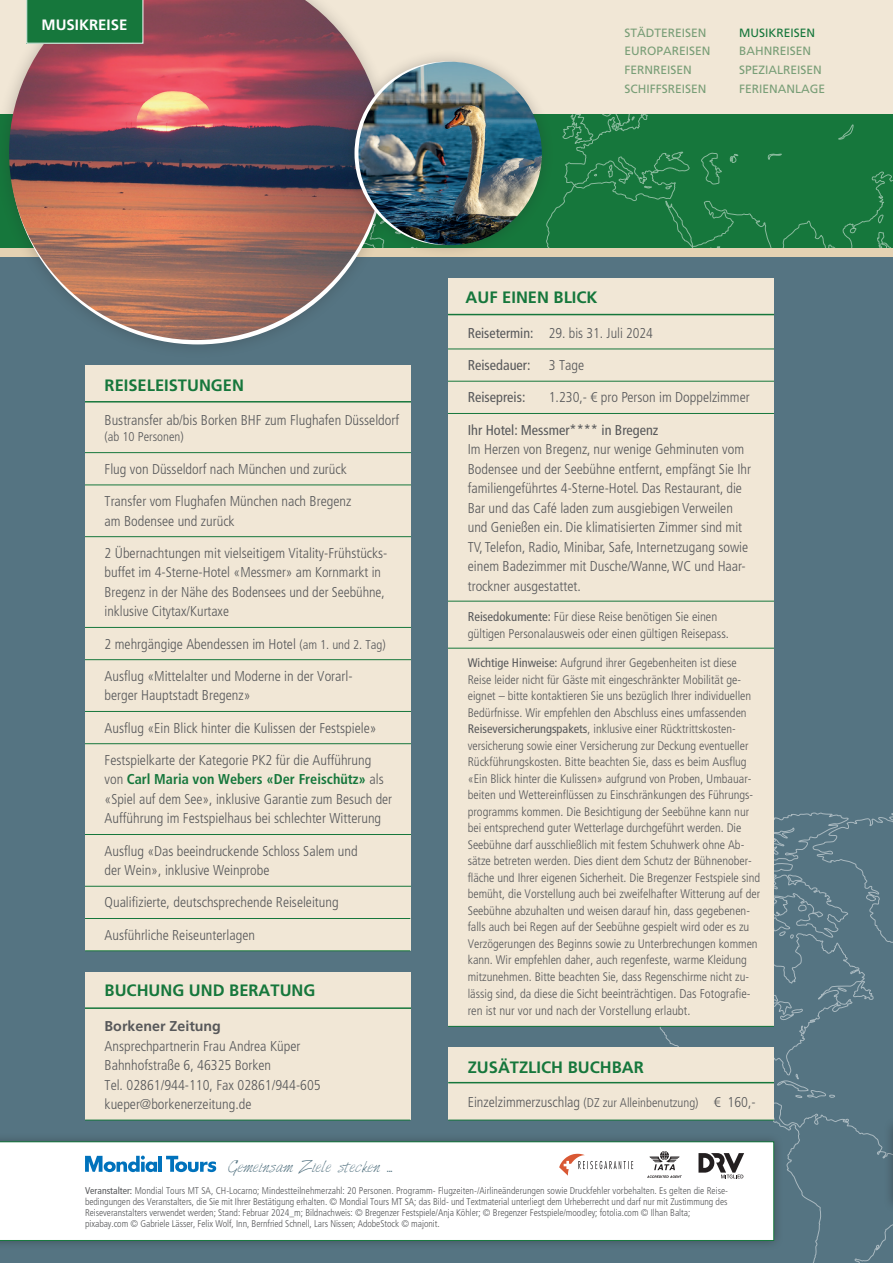
<style>
.page{position:relative;width:893px;height:1263px;background:#fff}
.page>*{position:absolute;margin:0;border:0;box-sizing:border-box;transform-origin:0 0}
.Zwischenheadline{font:700 16.5px "Frutiger";color:#16773c}
.t1{font:700 15px "Frutiger";color:#fff}
.Aufzählung{font:300 condensed 14.25px/19.5px "Frutiger";color:#57585a}
.Aufzählung-2{font:300 condensed 14.25px/19.5px "Frutiger LT Pro";color:#57585a}
.Copytext{font:300 condensed 14.25px/19.5px "Frutiger";color:#57585a}
.Aufzählung-3{font:condensed 14.25px "Frutiger";color:#57585a}
.Copytext-2{font:700 14.25px "Frutiger";color:#57585a}
.t2{font:13.5px "Harabara Hand";color:#557482}
.Aufzählung-4{font:300 condensed 12.75px/17.2px "Frutiger";color:#57585a}
.Aufzählung-5{font:300 condensed 12.3px/16.5px "Frutiger";color:#57585a}
.t3{font:12px "Frutiger";color:#799e77}
.t4{font:12px "Frutiger";color:#16773c}
.t5{font:300 condensed 9.75px/11.2px "Frutiger";letter-spacing:-.005em;color:#57585a}
.s1{font-size:12.75px}
.s2{font-weight:700;color:#16773c}
.s3{font-weight:400}
.s4{font-family:"Frutiger"}
.s5{font-size:12.3px}
.s6{font-family:"Frutiger LT Pro"}
</style>
<div class="page">
<svg style="left:555px;top:114px;width:338px;height:135px;background:#1c7a41"></svg>
<div style="left:0;top:0;width:893px;height:114px;background:#f1e7d6"></div>
<div style="left:0;top:253px;width:893px;height:1010px;background:#557482"></div>
<svg style="left:526px;top:812px;width:367px;height:451px"></svg>
<div style="left:0;top:249px;width:893px;height:8px;background:#e4d2b3"></div>
<div style="left:448px;top:1048px;width:326px;height:72px;background:#f1e7d6"></div>
<hr style="left:448px;top:1082px;width:326px;height:1px;background:#16773c">
<hr style="left:448px;top:1120px;width:326px;height:1px;background:#16773c">
<div style="left:0;top:1132px;width:783px;height:118px;background:#516e7b"></div>
<div style="left:0;top:1141px;width:774px;height:100px;background:#fff"></div>
<hr style="left:159px;top:1156px;width:3px;height:16px;background:#0072bc">
<svg style="left:85px;top:1155px;width:72px;height:17px"></svg>
<svg style="left:166px;top:1156px;width:50px;height:16px"></svg>
<svg style="left:559px;top:1154px;width:74px;height:22px;background:#ede1de"></svg>
<svg style="left:647px;top:1151px;width:35px;height:27px"></svg>
<svg style="left:698px;top:1153px;width:46px;height:25px"></svg>
<div style="left:0;top:0;width:400px;height:359px;background:#231f20;opacity:.25"></div>
<img style="left:9px;top:0;width:375px;height:340px">
<div style="left:26px;top:0;width:117px;height:44px;background:#16773c"></div>
<div style="left:341px;top:48px;width:214px;height:210px;background:#231f20;opacity:.25"></div>
<svg style="left:354px;top:62px;width:184px;height:183px"></svg>
<img style="left:358px;top:62px;width:184px;height:183px;border-radius:92px">
<div style="left:85px;top:366px;width:325px;height:585px;background:#f1e7d6"></div>
<hr style="left:85px;top:401px;width:325px;height:1px;background:#16773c">
<hr style="left:85px;top:627px;width:325px;height:1px;background:#16773c">
<hr style="left:85px;top:659px;width:325px;height:1px;background:#16773c">
<hr style="left:85px;top:711px;width:325px;height:1px;background:#16773c">
<hr style="left:85px;top:485px;width:325px;height:1px;background:#16773c">
<hr style="left:85px;top:536px;width:325px;height:1px;background:#16773c">
<hr style="left:85px;top:452px;width:325px;height:1px;background:#16773c">
<hr style="left:85px;top:743px;width:325px;height:1px;background:#16773c">
<hr style="left:85px;top:886px;width:325px;height:1px;background:#16773c">
<hr style="left:85px;top:834px;width:325px;height:1px;background:#16773c">
<hr style="left:85px;top:918px;width:325px;height:1px;background:#16773c">
<hr style="left:85px;top:950px;width:325px;height:1px;background:#16773c">
<div style="left:448px;top:278px;width:326px;height:748px;background:#f1e7d6"></div>
<hr style="left:448px;top:314px;width:326px;height:1px;background:#16773c">
<hr style="left:448px;top:349px;width:326px;height:1px;background:#16773c">
<hr style="left:448px;top:381px;width:326px;height:1px;background:#16773c">
<hr style="left:448px;top:648px;width:326px;height:1px;background:#16773c">
<hr style="left:448px;top:413px;width:326px;height:1px;background:#16773c">
<hr style="left:448px;top:601px;width:326px;height:1px;background:#16773c">
<hr style="left:448px;top:1026px;width:326px;height:1px;background:#16773c">
<div style="left:85px;top:972px;width:325px;height:148px;background:#f1e7d6"></div>
<hr style="left:85px;top:1007px;width:325px;height:2px;background:#16773c">
<hr style="left:85px;top:1120px;width:325px;height:1px;background:#16773c">
<div style="left:883px;top:1117px;width:10px;height:96px;background:#52707d"></div>
<hr style="left:892px;top:1126px;width:1px;height:77px;background:#fff">
<p class="t1" style="left:42px;top:16px;width:87px">MUSIKREISE</p>
<p class="t3" style="left:625px;top:26px;width:84px">STÄDTEREISEN</p>
<p class="t3" style="left:625px;top:44px;width:88px">EUROPAREISEN</p>
<p class="t3" style="left:625px;top:63px;width:69px">FERNREISEN</p>
<p class="t3" style="left:625px;top:82px;width:84px">SCHIFFSREISEN</p>
<p class="t4" style="left:739px;top:26px;width:78px">MUSIKREISEN</p>
<p class="t3" style="left:739px;top:44px;width:73px">BAHNREISEN</p>
<p class="t3" style="left:739px;top:63px;width:84px">SPEZIALREISEN</p>
<p class="t3" style="left:739px;top:82px;width:88px">FERIENANLAGE</p>
<p class="Zwischenheadline" style="left:105px;top:375px;width:141px">REISELEISTUNGEN</p>
<p class="Aufzählung" style="left:105px;top:410px;width:296px">Bustransfer ab/bis Borken BHF zum Flughafen Düsseldorf</p>
<p class="Aufzählung-4" style="left:105px;top:429px;width:81px">(ab 10 Personen)</p>
<p class="Aufzählung" style="left:105px;top:459px;width:244px">Flug von Düsseldorf nach München und zurück</p>
<p class="Aufzählung" style="left:105px;top:491px;width:248px">Transfer vom Flughafen München nach Bregenz am Bodensee und zurück</p>
<p class="Aufzählung" style="left:105px;top:543px;width:284px">2 Übernachtungen mit vielseitigem Vitality-Frühstücks&shy;buffet im 4-Sterne-Hotel «Messmer» am Kornmarkt in Bregenz in der Nähe des Bodensees und der Seebühne, inklusive Citytax/Kurtaxe</p>
<p class="Aufzählung" style="left:105px;top:634px;width:283px">2 mehrgängige Abendessen im Hotel <span class="s1">(am 1. und 2. Tag)</span></p>
<p class="Aufzählung" style="left:105px;top:666px;width:250px">Ausflug «Mittelalter und Moderne in der Vorarl&shy;berger Hauptstadt Bregenz»</p>
<p class="Aufzählung" style="left:105px;top:718px;width:274px">Ausflug «Ein Blick hinter die Kulissen der Festspiele»</p>
<p class="Aufzählung" style="left:105px;top:750px;width:289px">Festspielkarte der Kategorie PK2 für die Aufführung von <span class="s2">Carl Maria von Webers «Der Freischütz»</span> als «Spiel auf dem See», inklusive Garantie zum Besuch der Aufführung im Festspielhaus bei schlechter Witterung</p>
<p class="Aufzählung" style="left:105px;top:841px;width:255px">Ausflug «Das beeindruckende Schloss Salem und der Wein», inklusive Weinprobe</p>
<p class="Aufzählung" style="left:105px;top:893px;width:236px">Qualifizierte, deutschsprechende Reiseleitung</p>
<p class="Aufzählung" style="left:105px;top:925px;width:152px">Ausführliche Reiseunterlagen</p>
<p class="Zwischenheadline" style="left:105px;top:981px;width:212px">BUCHUNG UND BERATUNG</p>
<p class="Copytext-2" style="left:105px;top:1018px;width:118px">Borkener Zeitung</p>
<p class="Copytext" style="left:105px;top:1036px;width:218px">Ansprechpartnerin Frau Andrea Küper Bahnhofstraße 6, 46325 Borken<br>Tel. 02861/944-110, Fax 02861/944-605 kueper@borkenerzeitung.de</p>
<p class="t2" style="left:229px;top:1159px;width:165px">Gemeinsam Ziele stecken ...</p>
<p class="Zwischenheadline" style="left:466px;top:288px;width:134px">AUF EINEN BLICK</p>
<p class="Aufzählung" style="left:468px;top:323px;width:187px"><span class="s3">Reisetermin:</span> 29. bis 31. Juli 2024</p>
<p class="Aufzählung-3" style="left:468px;top:357px;width:64px">Reisedauer:</p>
<p class="Aufzählung" style="left:549px;top:356px;width:37px">3 Tage</p>
<p class="Aufzählung-3" style="left:468px;top:389px;width:59px">Reisepreis:</p>
<p class="Aufzählung-2" style="left:549px;top:388px;width:203px"><span class="s4">1.230,-</span> € pro Person im Doppelzimmer</p>
<p class="Aufzählung-2" style="left:468px;top:420px;width:285px"><span class="s3">Ihr Hotel: Messmer**** in Bregenz<br></span>Im Herzen von Bregenz, nur wenige Gehminuten vom Bodensee und der Seebühne entfernt, empfängt Sie Ihr familiengeführtes 4-Sterne-Hotel. Das Restaurant, die Bar und das Café laden zum ausgiebigen Verweilen und Genießen ein. Die klimatisierten Zimmer sind mit TV, Telefon, Radio, Minibar, Safe, Internetzugang sowie einem Badezimmer mit Dusche/Wanne, WC und Haar&shy;trockner ausgestattet.</p>
<p class="Aufzählung-4" style="left:468px;top:608px;width:263px"><span class="s3">Reisedokumente:</span> Für diese Reise benötigen Sie einen gültigen Personalausweis oder einen gültigen Reisepass.</p>
<p class="Aufzählung-5" style="left:468px;top:655px;width:294px"><span class="s3">Wichtige Hinweise:</span> Aufgrund ihrer Gegebenheiten ist diese Reise leider nicht für Gäste mit eingeschränkter Mobilität ge&shy;eignet – bitte kontaktieren Sie uns bezüglich Ihrer individuellen Bedürfnisse. Wir empfehlen den Abschluss eines umfassenden <span class="s3">Reiseversicherungspakets</span>, inklusive einer Rücktrittskosten&shy;versicherung sowie einer Versicherung zur Deckung eventueller Rückführungskosten. Bitte beachten Sie, dass es beim Ausflug «Ein Blick hinter die Kulissen» aufgrund von Proben, Umbauar&shy;beiten und Wettereinflüssen zu Einschränkungen des Führungs&shy;programms kommen. Die Besichtigung der Seebühne kann nur bei entsprechend guter Wetterlage durchgeführt werden. Die Seebühne darf ausschließlich mit festem Schuhwerk ohne Ab&shy;sätze betreten werden. Dies dient dem Schutz der Bühnenober&shy;fläche und Ihrer eigenen Sicherheit. Die Bregenzer Festspiele sind bemüht, die Vorstellung auch bei zweifelhafter Witterung auf der Seebühne abzuhalten und weisen darauf hin, dass gegebenen&shy;falls auch bei Regen auf der Seebühne gespielt wird oder es zu Verzögerungen des Beginns sowie zu Unterbrechungen kommen kann. Wir empfehlen daher, auch regenfeste, warme Kleidung mitzunehmen. Bitte beachten Sie, dass Regenschirme nicht zu-</p>
<p class="Aufzählung-4" style="left:468px;top:985px;width:284px"><span class="s5">lässig sind, da diese die Sicht</span> beeinträchtigen. Das Fotografie&shy;ren ist nur vor und nach der Vorstellung erlaubt.</p>
<p class="Zwischenheadline" style="left:468px;top:1057px;width:178px">ZUSÄTZLICH BUCHBAR</p>
<p class="Aufzählung" style="left:468px;top:1092px;width:289px">Einzelzimmerzuschlag <span class="s1">(DZ zur Alleinbenutzung)</span> <span class="s6">€</span> 160,-</p>
<p class="t5" style="left:85px;top:1185px;width:645px"><span class="s3">Veranstalter:</span> Mondial Tours MT SA, CH-Locarno; Mindestteilnehmerzahl: 20 Personen. Programm- Flugzeiten-/Airlineänderungen sowie Druckfehler vorbehalten. Es gelten die Reise&shy;bedingungen des Veranstalters, die Sie mit Ihrer Bestätigung erhalten. © Mondial Tours MT SA; das Bild- und Textmaterial unterliegt dem Urheberrecht und darf nur mit Zustimmung des Reiseveranstalters verwendet werden; Stand: Februar 2024_m; Bildnachweis: © Bregenzer Festspiele/Anja Köhler; © Bregenzer Festspiele/moodley; fotolia.com © Ilhan Balta; pixabay.com © Gabriele Lässer, Felix Wolf, Inn, Bernfried Schnell, Lars Nissen; AdobeStock © majonit.</p>
</div>
